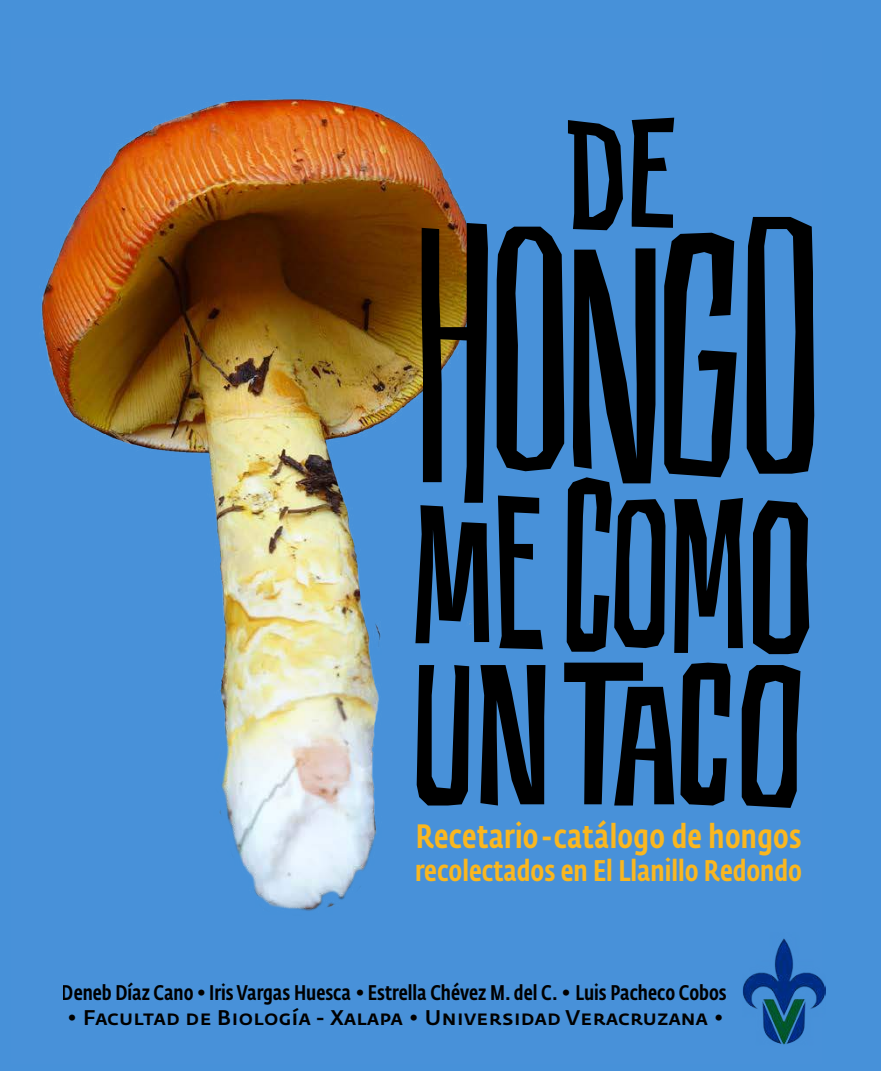
<style>
.page{position:relative;width:882px;height:1071px;background:#fff}
.page>*{position:absolute;margin:0;border:0;box-sizing:border-box;transform-origin:0 0}
.t1{font:500 33.43px "Fedra Sans Cond Std";letter-spacing:.01em;color:#fab71f}
.t2{font:500 29.57px "Fedra Sans Cond Std";color:#fab71f}
.t3{font:500 21px "Fedra Sans Cond Std";color:#000}
.t4{font:500 21px "Fedra Sans Std";letter-spacing:.02em;color:#000}
</style>
<div class="page">
<div style="left:0;top:0;width:881px;height:1071px;background:#4791d9"></div>
<img style="left:41px;top:99px;width:774px;height:893px">
<svg style="left:415px;top:118px;width:399px;height:690px"></svg>
<img style="left:743px;top:933px;width:82px;height:112px">
<h1 class="t1" style="left:416px;top:816px;width:387px">Recetario-catálogo de hongos</h1>
<h2 class="t2" style="left:415px;top:853px;width:388px">recolectados en El Llanillo Redondo</h2>
<p class="t3" style="left:62px;top:980px;width:666px">Deneb Díaz Cano • Iris Vargas Huesca • Estrella Chévez M. del C. • Luis Pacheco Cobos</p>
<p class="t4" style="left:67px;top:1005px;width:659px">• Facultad de Biología - Xalapa • Universidad Veracruzana •</p>
</div>
